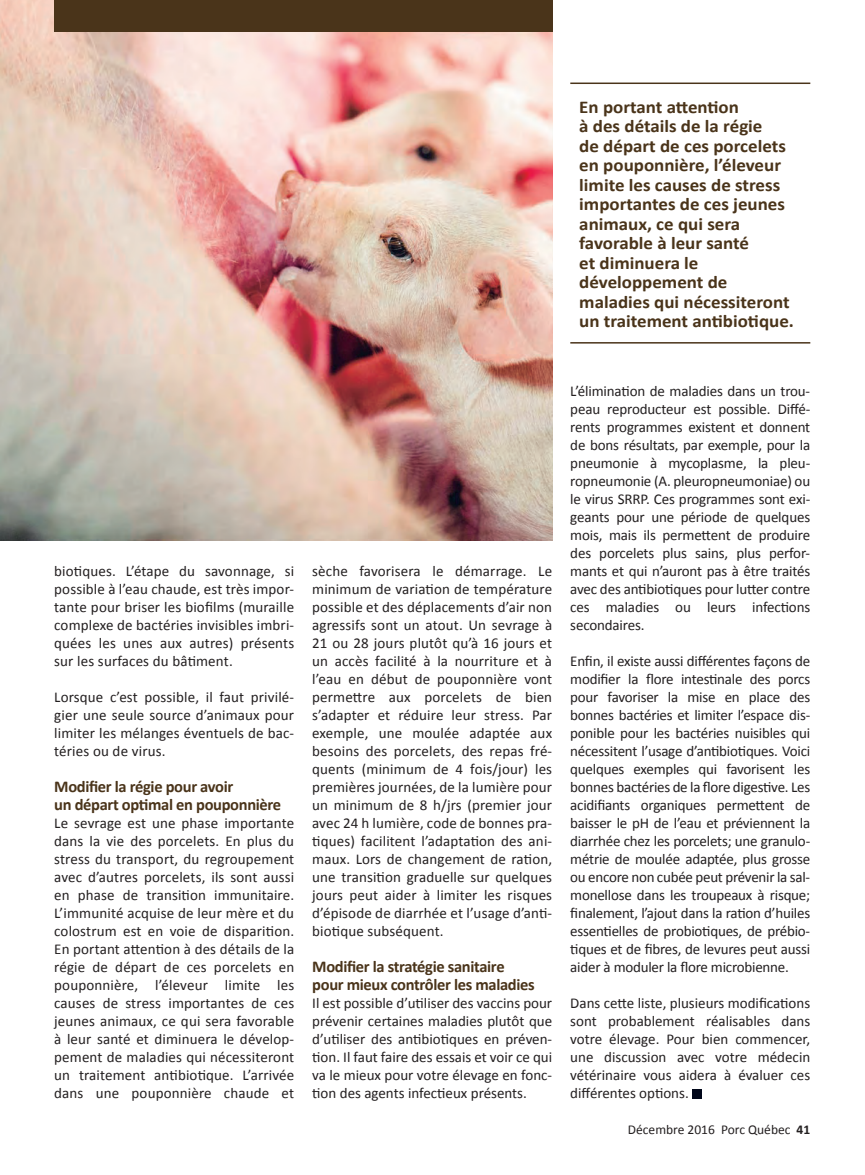
<style>
.page{position:relative;width:865px;height:1175px;background:#fff}
.page>*{position:absolute;margin:0;border:0;box-sizing:border-box;transform-origin:0 0}
.t1{font:700 18px/19.5px "Calibri";color:#4a341a;scale:1.05 1}
.t2{font:700 16.5px/18px "Calibri";letter-spacing:-.02em;color:#4a341a}
.t3{font:15px/18px "Calibri";color:#231f20;text-align:justify}
.t4{font:13.5px "Calibri";color:#231f20}
.s1{font-weight:700}
</style>
<div class="page">
<img style="left:0;top:0;width:552px;height:540px">
<div style="left:692px;top:1089px;width:9px;height:9px;background:#01071a"></div>
<div style="left:54px;top:0;width:498px;height:32px;background:#4a341a"></div>
<hr style="left:570px;top:83px;width:240px;height:1px;background:#4a341a">
<hr style="left:570px;top:342px;width:240px;height:2px;background:#4a341a">
<p class="t1" style="left:579px;top:97px;width:206px">En portant a!en on<br>à des détails de la régie<br>de départ de ces porcelets en pouponnière, l’éleveur limite les causes de stress importantes de ces jeunes animaux, ce qui sera favorable à leur santé<br>et diminuera le développement de maladies qui nécessiteront un traitement an bio que.</p>
<p class="t3" style="left:54px;top:562px;width:241px">bio ques. L’étape du savonnage, si possible à l’eau chaude, est très impor&shy;tante pour briser les biofilms (muraille complexe de bactéries invisibles imbri&shy;quées les unes aux autres) présents sur les surfaces du bâ ment.</p>
<p class="t3" style="left:54px;top:688px;width:241px">Lorsque c’est possible, il faut privilé&shy;gier une seule source d’animaux pour limiter les mélanges éventuels de bac&shy;téries ou de virus.</p>
<p class="t2" style="left:54px;top:777px;width:228px">Modifier la régie pour avoir<br>un départ op mal en pouponnière</p>
<p class="t3" style="left:54px;top:814px;width:242px">Le sevrage est une phase importante dans la vie des porcelets. En plus du stress du transport, du regroupement avec d’autres porcelets, ils sont aussi en phase de transi on immunitaire.<br>L’immunité acquise de leur mère et du colostrum est en voie de dispari on.<br>En portant a!en on à des détails de la régie de départ de ces porcelets en pouponnière, l’éleveur limite les causes de stress importantes de ces jeunes animaux, ce qui sera favorable à leur santé et diminuera le dévelop&shy;pement de maladies qui nécessiteront un traitement an bio que. L’arrivée dans une pouponnière chaude et</p>
<p class="t3" style="left:312px;top:562px;width:241px">sèche favorisera le démarrage. Le</p>
<p class="t3" style="left:312px;top:580px;width:241px">minimum de varia on de température</p>
<p class="t3" style="left:312px;top:598px;width:241px">possible et des déplacements d’air non</p>
<p class="t3" style="left:312px;top:616px;width:241px">agressifs sont un atout. Un sevrage à</p>
<p class="t3" style="left:312px;top:634px;width:241px">21 ou 28 jours plutôt qu’à 16 jours et</p>
<p class="t3" style="left:312px;top:652px;width:241px">un accès facilité à la nourriture et à</p>
<p class="t3" style="left:312px;top:670px;width:241px">l’eau en début de pouponnière vont</p>
<p class="t3" style="left:312px;top:688px;width:241px">perme!re aux porcelets de bien</p>
<p class="t3" style="left:312px;top:706px;width:241px">s’adapter et réduire leur stress. Par</p>
<p class="t3" style="left:312px;top:724px;width:241px">exemple, une moulée adaptée aux</p>
<p class="t3" style="left:312px;top:742px;width:241px">besoins des porcelets, des repas fré-</p>
<p class="t3" style="left:312px;top:760px;width:241px">quents (minimum de 4 fois/jour) les</p>
<p class="t3" style="left:312px;top:778px;width:241px">premières journées, de la lumière pour</p>
<p class="t3" style="left:312px;top:796px;width:241px">un minimum de 8 h/jrs (premier jour</p>
<p class="t3" style="left:312px;top:814px;width:241px">avec 24 h lumière, code de bonnes pra-</p>
<p class="t3" style="left:321px;top:832px;width:233px">ques) facilitent l’adapta on des ani-</p>
<p class="t3" style="left:312px;top:850px;width:241px">maux. Lors de changement de ra on,</p>
<p class="t3" style="left:312px;top:868px;width:241px">une transi on graduelle sur quelques</p>
<p class="t3" style="left:312px;top:886px;width:241px">jours peut aider à limiter les risques</p>
<p class="t3" style="left:312px;top:904px;width:241px">d’épisode de diarrhée et l’usage d’an -</p>
<p class="t3" style="left:312px;top:922px;width:133px">bio que subséquent.</p>
<p class="t2" style="left:312px;top:957px;width:224px">Modifier la stratégie sanitaire pour mieux contrôler les maladies</p>
<p class="t3" style="left:312px;top:994px;width:241px">Il est possible d’u liser des vaccins pour</p>
<p class="t3" style="left:312px;top:1012px;width:241px">prévenir certaines maladies plutôt que</p>
<p class="t3" style="left:312px;top:1030px;width:241px">d’u liser des an bio ques en préven-</p>
<p class="t3" style="left:321px;top:1048px;width:233px">on. Il faut faire des essais et voir ce qui</p>
<p class="t3" style="left:312px;top:1066px;width:241px">va le mieux pour votre élevage en fonc-</p>
<p class="t3" style="left:321px;top:1084px;width:208px">on des agents infec eux présents.</p>
<p class="t3" style="left:570px;top:382px;width:241px">L’élimina on de maladies dans un trou&shy;peau reproducteur est possible. Diffé&shy;rents programmes existent et donnent de bons résultats, par exemple, pour la pneumonie à mycoplasme, la pleu&shy;ropneumonie (A. pleuropneumoniae) ou le virus SRRP. Ces programmes sont exi&shy;geants pour une période de quelques mois, mais ils perme!ent de produire des porcelets plus sains, plus perfor&shy;mants et qui n’auront pas à être traités avec des an bio ques pour lu!er contre ces maladies ou leurs infec ons secondaires.</p>
<p class="t3" style="left:570px;top:652px;width:241px">Enfin, il existe aussi différentes façons de</p>
<p class="t3" style="left:570px;top:670px;width:241px">modifier la flore intes nale des porcs</p>
<p class="t3" style="left:570px;top:688px;width:241px">pour favoriser la mise en place des</p>
<p class="t3" style="left:570px;top:706px;width:241px">bonnes bactéries et limiter l’espace dis-</p>
<p class="t3" style="left:570px;top:724px;width:241px">ponible pour les bactéries nuisibles qui</p>
<p class="t3" style="left:570px;top:742px;width:241px">nécessitent l’usage d’an bio ques. Voici</p>
<p class="t3" style="left:570px;top:760px;width:241px">quelques exemples qui favorisent les</p>
<p class="t3" style="left:570px;top:778px;width:241px">bonnes bactéries de la flore diges ve. Les</p>
<p class="t3" style="left:570px;top:796px;width:241px">acidifiants organiques perme!ent de</p>
<p class="t3" style="left:570px;top:814px;width:241px">baisser le pH de l’eau et préviennent la</p>
<p class="t3" style="left:570px;top:832px;width:241px">diarrhée chez les porcelets; une granulo-</p>
<p class="t3" style="left:570px;top:850px;width:241px">métrie de moulée adaptée, plus grosse</p>
<p class="t3" style="left:570px;top:868px;width:241px">ou encore non cubée peut prévenir la sal-</p>
<p class="t3" style="left:570px;top:886px;width:241px">monellose dans les troupeaux à risque;</p>
<p class="t3" style="left:570px;top:904px;width:241px">finalement, l’ajout dans la ra on d’huiles</p>
<p class="t3" style="left:570px;top:922px;width:241px">essen elles de probio ques, de prébio-</p>
<p class="t3" style="left:578px;top:940px;width:233px">ques et de fibres, de levures peut aussi</p>
<p class="t3" style="left:570px;top:958px;width:220px">aider à moduler la flore microbienne.</p>
<p class="t3" style="left:570px;top:994px;width:241px">Dans ce!e liste, plusieurs modifica ons sont probablement réalisables dans votre élevage. Pour bien commencer, une discussion avec votre médecin vétérinaire vous aidera à évaluer ces différentes op ons.</p>
<p class="t4" style="left:628px;top:1121px;width:184px">Décembre 2016 Porc Québec <span class="s1">41</span></p>
</div>
